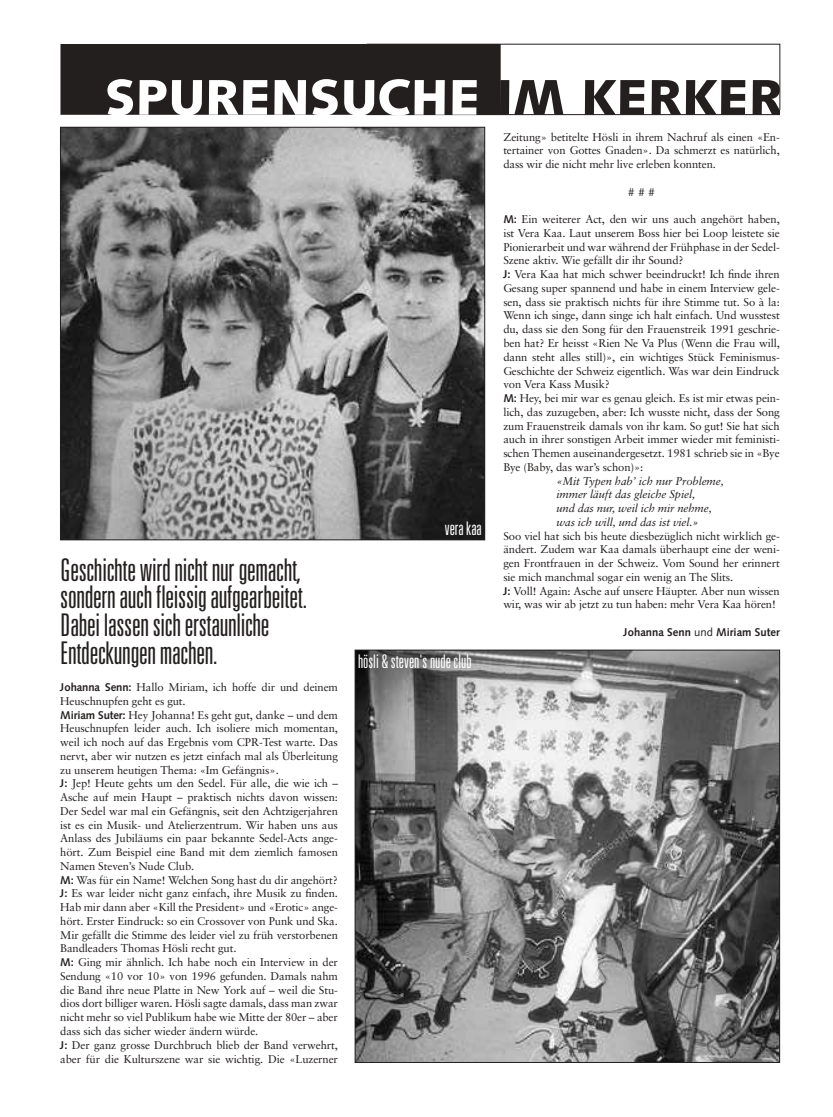
<style>
.page{position:relative;width:833px;height:1117px;background:#fff}
.page>*{position:absolute;margin:0;border:0;box-sizing:border-box;transform-origin:0 0}
.t1{font:900 50px "Syntax";color:#fff}
.t2{font:300 ultra-condensed 31.25px/27.5px "Univers";letter-spacing:-.01em;color:#241f1f}
.t3{font:300 ultra-condensed 18.75px "Univers";color:#fff}
.t4{font:11.25px/13.8px "Sabon";letter-spacing:-.01em;color:#241f1f}
.t5{font:italic 11.25px/13.8px "Sabon";letter-spacing:-.01em;color:#241f1f}
.t6{font:700 11.25px "Syntax";color:#241f1f}
.s1{color:#241f1f}
.s2{font-family:"Syntax";font-weight:700}
.s3{font-weight:400}
</style>
<div class="page">
<div style="left:367px;top:44px;width:413px;height:71px;border:1px solid #241f1f"></div>
<div style="left:61px;top:45px;width:439px;height:69px;background:#241f1f"></div>
<div style="left:60px;top:44px;width:440px;height:71px;border:1px solid #241f1f"></div>
<img style="left:62px;top:129px;width:421px;height:409px">
<img style="left:357px;top:651px;width:421px;height:409px">
<h1 class="t1" style="left:105px;top:68px;width:679px">SPURENSUCHE <span class="s1">IM KERKER</span></h1>
<h2 class="t2" style="left:60px;top:555px;width:248px">Geschichte wird nicht nur gemacht, sondern auch fleissig aufgearbeitet.<br>Dabei lassen sich erstaunliche<br>Entdeckungen machen.</h2>
<p class="t4" style="left:60px;top:680px;width:279px"><span class="s2">Johanna Senn:</span> Hallo Miriam, ich hoffe dir und deinem Heuschnupfen geht es gut.<br><span class="s2">Miriam Suter:</span> Hey Johanna! Es geht gut, danke – und dem Heuschnupfen leider auch. Ich isoliere mich momentan, weil ich noch auf das Ergebnis vom CPR-Test warte. Das nervt, aber wir nutzen es jetzt einfach mal als Überleitung zu unserem heutigen Thema: «Im Gefängnis».<br><span class="s2">J:</span> Jep! Heute gehts um den Sedel. Für alle, die wie ich – Asche auf mein Haupt – praktisch nichts davon wissen:<br>Der Sedel war mal ein Gefängnis, seit den Achtzigerjahren ist es ein Musik- und Atelierzentrum. Wir haben uns aus Anlass des Jubiläums ein paar bekannte Sedel-Acts ange&shy;hört. Zum Beispiel eine Band mit dem ziemlich famosen Namen Steven’s Nude Club.<br><span class="s2">M:</span> Was für ein Name! Welchen Song hast du dir angehört?<br><span class="s2">J:</span> Es war leider nicht ganz einfach, ihre Musik zu finden.<br>Hab mir dann aber «Kill the President» und «Erotic» ange&shy;hört. Erster Eindruck: so ein Crossover von Punk und Ska.<br>Mir gefällt die Stimme des leider viel zu früh verstorbenen Bandleaders Thomas Hösli recht gut.<br><span class="s2">M:</span> Ging mir ähnlich. Ich habe noch ein Interview in der Sendung «10 vor 10» von 1996 gefunden. Damals nahm die Band ihre neue Platte in New York auf – weil die Stu&shy;dios dort billiger waren. Hösli sagte damals, dass man zwar nicht mehr so viel Publikum habe wie Mitte der 80er – aber dass sich das sicher wieder ändern würde.<br><span class="s2">J:</span> Der ganz grosse Durchbruch blieb der Band verwehrt, aber für die Kulturszene war sie wichtig. Die «Luzerner</p>
<h3 class="t3" style="left:445px;top:518px;width:38px">vera kaa</h3>
<h3 class="t3" style="left:358px;top:651px;width:115px">hösli &amp; steven's nude club</h3>
<p class="t4" style="left:503px;top:130px;width:278px;text-align:justify">Zeitung» betitelte Hösli in ihrem Nachruf als einen «En&shy;tertainer von Gottes Gnaden». Da schmerzt es natürlich, dass wir die nicht mehr live erleben konnten.</p>
<p class="t4" style="left:628px;top:185px;width:28px">###</p>
<p class="t4" style="left:503px;top:212px;width:278px"><span class="s2">M:</span> Ein weiterer Act, den wir uns auch angehört haben, ist Vera Kaa. Laut unserem Boss hier bei Loop leistete sie Pionierarbeit und war während der Frühphase in der Sedel-Szene aktiv. Wie gefällt dir ihr Sound?<br><span class="s2">J:</span> Vera Kaa hat mich schwer beeindruckt! Ich finde ihren Gesang super spannend und habe in einem Interview gele&shy;sen, dass sie praktisch nichts für ihre Stimme tut. So à la:<br>Wenn ich singe, dann singe ich halt einfach. Und wusstest du, dass sie den Song für den Frauenstreik 1991 geschrie&shy;ben hat? Er heisst «Rien Ne Va Plus (Wenn die Frau will, dann steht alles still)», ein wichtiges Stück Feminismus-Geschichte der Schweiz eigentlich. Was war dein Eindruck von Vera Kass Musik?<br><span class="s2">M:</span> Hey, bei mir war es genau gleich. Es ist mir etwas pein&shy;lich, das zuzugeben, aber: Ich wusste nicht, dass der Song zum Frauenstreik damals von ihr kam. So gut! Sie hat sich auch in ihrer sonstigen Arbeit immer wieder mit feministi&shy;schen Themen auseinandergesetzt. 1981 schrieb sie in «Bye Bye (Baby, das war’s schon)»:</p>
<p class="t5" style="left:556px;top:473px;width:169px">«Mit Typen hab’ ich nur Probleme, immer läuft das gleiche Spiel,<br>und das nur, weil ich mir nehme, was ich will, und das ist viel.»</p>
<p class="t4" style="left:503px;top:528px;width:278px">Soo viel hat sich bis heute diesbezüglich nicht wirklich ge&shy;ändert. Zudem war Kaa damals überhaupt eine der weni&shy;gen Frontfrauen in der Schweiz. Vom Sound her erinnert sie mich manchmal sogar ein wenig an The Slits.<br><span class="s2">J:</span> Voll! Again: Asche auf unsere Häupter. Aber nun wissen wir, was wir ab jetzt zu tun haben: mehr Vera Kaa hören!</p>
<p class="t6" style="left:623px;top:625px;width:158px">Johanna Senn <span class="s3">und</span> Miriam Suter</p>
</div>
